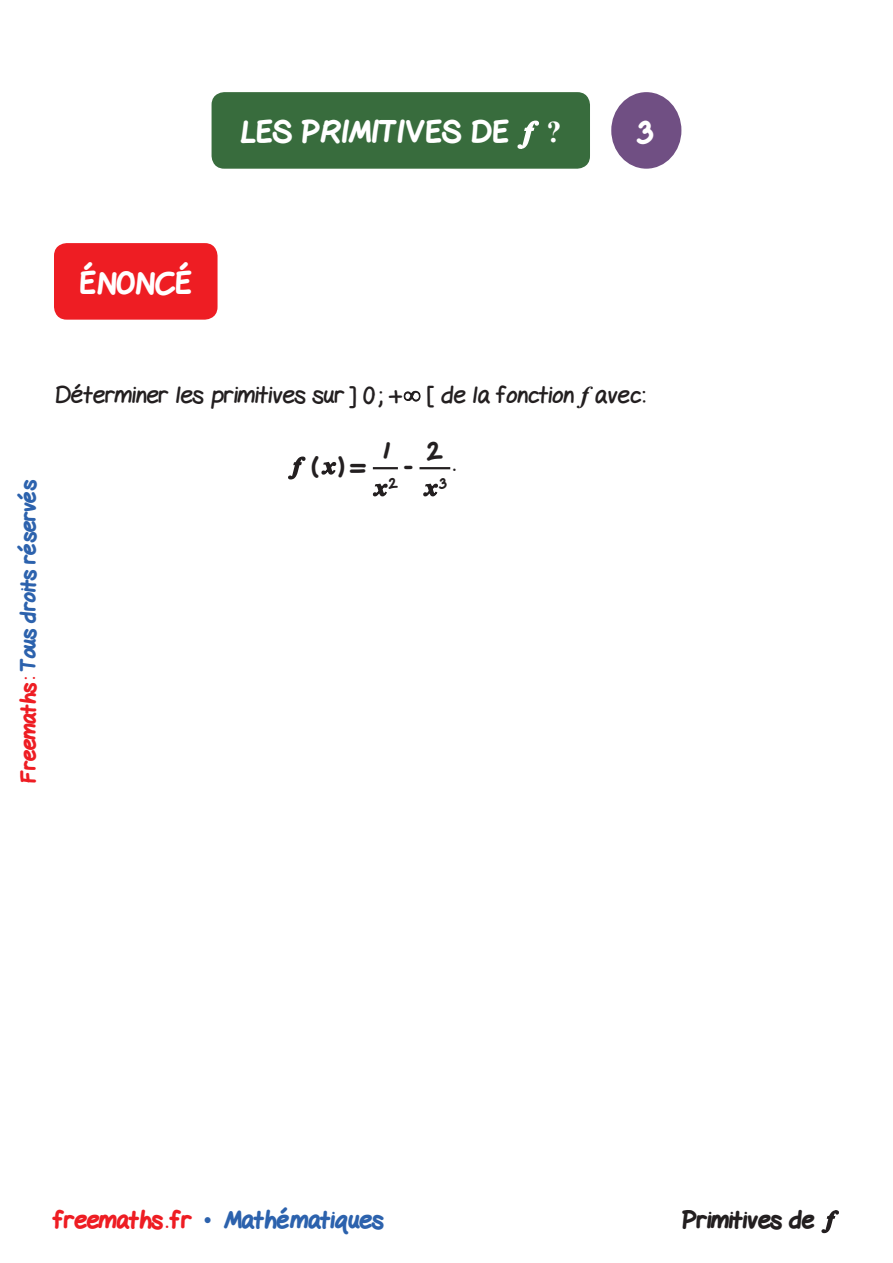
<style>
.page{position:relative;width:893px;height:1263px;background:#fff}
.page>*{position:absolute;margin:0;border:0;box-sizing:border-box;transform-origin:0 0}
.t1{font:800 30px "Gel Pen";color:#fff}
.t2{font:700 30px "Times New Roman";color:#fff}
.Texte-Ennonce{font:24px "Gel Pen";color:#231f20}
.t3{font:800 24px "Gel Pen";color:#2c62ad}
.Texte-Ennonce-2{font:800 24px "Gel Pen";color:#231f20}
.Texte{font:800 24px "Gel Pen";color:#231f20}
.t4{font:800 21px "Gel Pen";letter-spacing:-.01em;color:#2c62ad}
.Texte-2{font:800 13.95px "Gel Pen";color:#231f20}
.s1{color:#ee1d23}
.s2{font-family:"Times New Roman";font-weight:700;font-style:italic}
.s3{font-family:"Times New Roman";font-weight:400}
</style>
<div class="page">
<div style="left:54px;top:243px;width:164px;height:77px;background:#ee1d23;border-radius:13px"></div>
<div style="left:611px;top:92px;width:70px;height:77px;background:#704f83;border-radius:50%"></div>
<div style="left:212px;top:92px;width:378px;height:77px;background:#386c3d;border-radius:13px"></div>
<svg style="left:517px;top:120px;width:22px;height:29px"></svg>
<svg style="left:403px;top:391px;width:18px;height:11px"></svg>
<svg style="left:288px;top:456px;width:18px;height:24px"></svg>
<svg style="left:321px;top:461px;width:16px;height:14px"></svg>
<hr style="left:373px;top:467px;width:25px;height:2px;background:#231f20">
<svg style="left:372px;top:483px;width:16px;height:14px"></svg>
<hr style="left:419px;top:467px;width:31px;height:2px;background:#231f20">
<svg style="left:423px;top:483px;width:15px;height:14px"></svg>
<svg style="left:821px;top:1210px;width:18px;height:24px"></svg>
<p class="t1" style="left:240px;top:109px;width:270px">LES PRIMITIVES DE</p>
<p class="t2" style="left:546px;top:111px;width:16px">?</p>
<p class="t1" style="left:638px;top:109px;width:16px">3</p>
<p class="t1" style="left:80px;top:260px;width:114px">ÉNONCÉ</p>
<p class="t4" style="left:12px;top:783px;width:305px;rotate:-90deg"><span class="s1">Freemaths:</span> Tous droits réservés</p>
<p class="Texte-Ennonce" style="left:54px;top:375px;width:593px">Déterminer les primitives sur ] 0 ; + [ de la fonction <span class="s2">f</span> avec:</p>
<p class="Texte-Ennonce-2" style="left:312px;top:447px;width:56px">( ) =</p>
<p class="Texte" style="left:381px;top:432px;width:10px">1</p>
<p class="Texte-2" style="left:389px;top:472px;width:10px">2</p>
<p class="Texte-Ennonce-2" style="left:405px;top:447px;width:9px">-</p>
<p class="Texte" style="left:427px;top:432px;width:17px">2</p>
<p class="Texte-2" style="left:440px;top:472px;width:8px">3</p>
<p class="Texte-Ennonce-2" style="left:453px;top:444px;width:4px">.</p>
<p class="t3" style="left:54px;top:1201px;width:331px"><span class="s1">freemaths . fr</span> <span class="s3">•</span> Mathématiques</p>
<p class="Texte-Ennonce-2" style="left:681px;top:1201px;width:134px">Primitives de</p>
</div>
